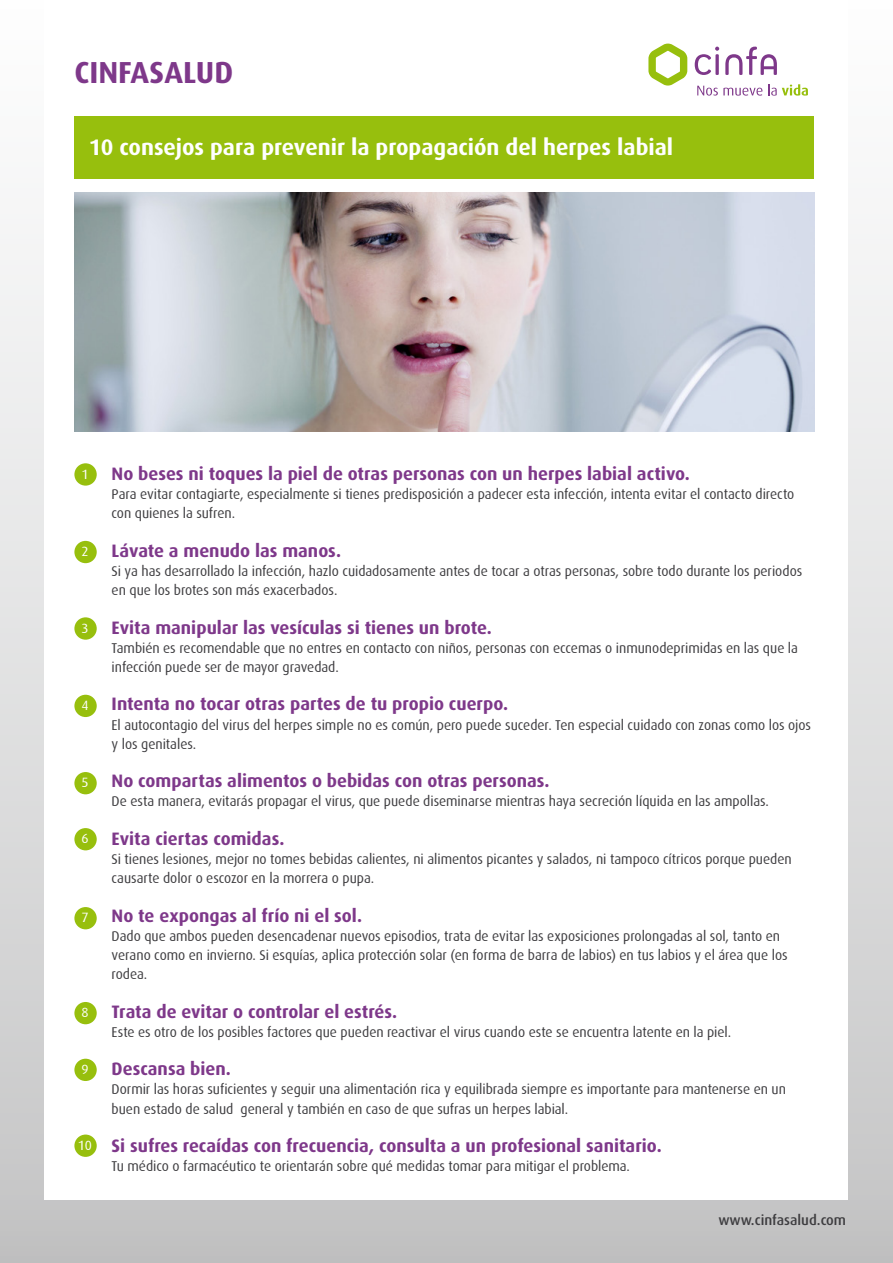
<style>
.page{position:relative;width:893px;height:1263px;background:#fff}
.page>*{position:absolute;margin:0;border:0;box-sizing:border-box;transform-origin:0 0}
.t1{font:700 30.45px "Dax";color:#7e388a}
.t2{font:700 22.5px "Dax";color:#fff}
.t3{font:700 18px "Dax";color:#7e388a}
.t4{font:14.25px/19.2px "Dax";letter-spacing:-.005em;color:#3e3d40;scale:.96 1}
.t5{font:500 14.25px "Dax";color:#3e3d40}
.t6{font:13.5px "Dax";color:#fff}
</style>
<div class="page">
<div style="left:0;top:0;width:893px;height:1263px;background:linear-gradient(to bottom,#fff,#c6c6c7)"></div>
<div style="left:45px;top:0;width:803px;height:1199px;background:#fff"></div>
<svg style="left:725px;top:47px;width:52px;height:28px"></svg>
<svg style="left:695px;top:47px;width:24px;height:28px"></svg>
<svg style="left:648px;top:44px;width:39px;height:42px"></svg>
<svg style="left:697px;top:86px;width:65px;height:10px"></svg>
<svg style="left:768px;top:84px;width:40px;height:12px"></svg>
<div style="left:74px;top:117px;width:740px;height:62px;background:#97bf0d"></div>
<div style="left:74px;top:463px;width:23px;height:23px;background:#97bf0d;border-radius:50%"></div>
<div style="left:74px;top:541px;width:23px;height:22px;background:#97bf0d;border-radius:50%"></div>
<div style="left:74px;top:617px;width:23px;height:23px;background:#97bf0d;border-radius:50%"></div>
<div style="left:74px;top:695px;width:23px;height:22px;background:#97bf0d;border-radius:50%"></div>
<div style="left:74px;top:772px;width:23px;height:22px;background:#97bf0d;border-radius:50%"></div>
<div style="left:74px;top:828px;width:23px;height:22px;background:#97bf0d;border-radius:50%"></div>
<div style="left:74px;top:907px;width:23px;height:22px;background:#97bf0d;border-radius:50%"></div>
<div style="left:74px;top:1002px;width:23px;height:22px;background:#97bf0d;border-radius:50%"></div>
<div style="left:74px;top:1059px;width:23px;height:22px;background:#97bf0d;border-radius:50%"></div>
<div style="left:74px;top:1134px;width:23px;height:23px;background:#97bf0d;border-radius:50%"></div>
<img style="left:74px;top:192px;width:740px;height:240px">
<h1 class="t1" style="left:74px;top:55px;width:160px">CINFASALUD</h1>
<h2 class="t2" style="left:89px;top:134px;width:586px">10 consejos para prevenir la propagación del herpes labial</h2>
<p class="t6" style="left:81px;top:466px;width:9px">1</p>
<p class="t6" style="left:81px;top:544px;width:9px">2</p>
<p class="t6" style="left:81px;top:621px;width:9px">3</p>
<p class="t6" style="left:81px;top:698px;width:9px">4</p>
<p class="t6" style="left:81px;top:775px;width:9px">5</p>
<p class="t6" style="left:81px;top:831px;width:9px">6</p>
<p class="t6" style="left:81px;top:910px;width:9px">7</p>
<p class="t6" style="left:81px;top:1005px;width:9px">8</p>
<p class="t6" style="left:81px;top:1062px;width:9px">9</p>
<p class="t6" style="left:78px;top:1138px;width:16px">10</p>
<p class="t3" style="left:112px;top:463px;width:580px">No beses ni toques la piel de otras personas con un herpes labial activo.</p>
<p class="t4" style="left:112px;top:485px;width:713px">Para evitar contagiarte, especialmente si tienes predisposición a padecer esta infección, intenta evitar el contacto directo con quienes la sufren.</p>
<p class="t3" style="left:112px;top:540px;width:231px">Lávate a menudo las manos.</p>
<p class="t4" style="left:112px;top:562px;width:721px">Si ya has desarrollado la infección, hazlo cuidadosamente antes de tocar a otras personas, sobre todo durante los periodos en que los brotes son más exacerbados.</p>
<p class="t3" style="left:112px;top:617px;width:382px">Evita manipular las vesículas si tienes un brote.</p>
<p class="t4" style="left:112px;top:638px;width:716px">También es recomendable que no entres en contacto con niños, personas con eccemas o inmunodeprimidas en las que la infección puede ser de mayor gravedad.</p>
<p class="t3" style="left:112px;top:694px;width:398px">Intenta no tocar otras partes de tu propio cuerpo.</p>
<p class="t4" style="left:112px;top:715px;width:730px">El autocontagio del virus del herpes simple no es común, pero puede suceder. Ten especial cuidado con zonas como los ojos y los genitales.</p>
<p class="t3" style="left:112px;top:771px;width:439px">No compartas alimentos o bebidas con otras personas.</p>
<p class="t4" style="left:112px;top:792px;width:686px">De esta manera, evitarás propagar el virus, que puede diseminarse mientras haya secreción líquida en las ampollas.</p>
<p class="t3" style="left:112px;top:828px;width:174px">Evita ciertas comidas.</p>
<p class="t4" style="left:112px;top:850px;width:710px">Si tienes lesiones, mejor no tomes bebidas calientes, ni alimentos picantes y salados, ni tampoco cítricos porque pueden causarte dolor o escozor en la morrera o pupa.</p>
<p class="t3" style="left:112px;top:905px;width:252px">No te expongas al frío ni el sol.</p>
<p class="t4" style="left:112px;top:926px;width:706px">Dado que ambos pueden desencadenar nuevos episodios, trata de evitar las exposiciones prolongadas al sol, tanto en verano como en invierno. Si esquías, aplica protección solar (en forma de barra de labios) en tus labios y el área que los rodea.</p>
<p class="t3" style="left:112px;top:1001px;width:287px">Trata de evitar o controlar el estrés.</p>
<p class="t4" style="left:112px;top:1022px;width:647px">Este es otro de los posibles factores que pueden reactivar el virus cuando este se encuentra latente en la piel.</p>
<p class="t3" style="left:112px;top:1059px;width:121px">Descansa bien.</p>
<p class="t4" style="left:112px;top:1080px;width:704px">Dormir las horas suficientes y seguir una alimentación rica y equilibrada siempre es importante para mantenerse en un buen estado de salud general y también en caso de que sufras un herpes labial.</p>
<p class="t3" style="left:112px;top:1135px;width:552px">Si sufres recaídas con frecuencia, consulta a un profesional sanitario.</p>
<p class="t4" style="left:112px;top:1157px;width:542px">Tu médico o farmacéutico te orientarán sobre qué medidas tomar para mitigar el problema.</p>
<p class="t5" style="left:718px;top:1212px;width:129px">www.cinfasalud.com</p>
</div>
